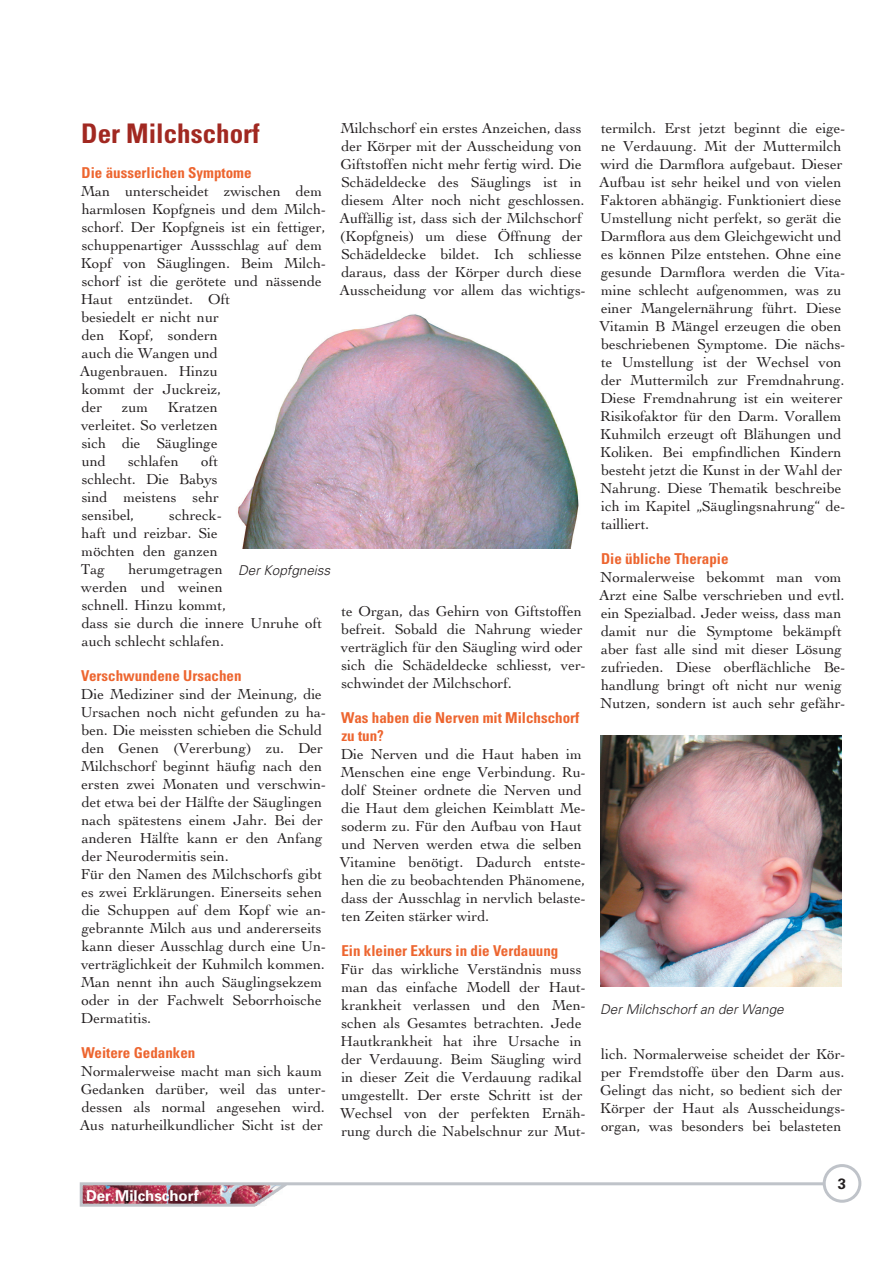
<style>
.page{position:relative;width:893px;height:1263px;background:#fff}
.page>*{position:absolute;margin:0;border:0;box-sizing:border-box;transform-origin:0 0}
.t1{font:700 condensed 27px "Univers";color:#a12821}
.t2{font:15px/18px "Cochin";color:#231f20}
.t3{font:700 condensed 15px/18px "Univers";color:#ed652f}
.t4{font:700 15px "Univers";color:#fff}
.t5{font:700 15px "Univers";color:#231f20}
.t6{font:italic 300 13.5px "Univers";color:#231f20}
</style>
<div class="page">
<div style="left:823px;top:1164px;width:38px;height:39px;border:3px solid #bfc3c9;border-radius:50%"></div>
<svg style="left:80px;top:1180px;width:747px;height:27px"></svg>
<img style="left:238px;top:314px;width:341px;height:234px">
<img style="left:600px;top:736px;width:242px;height:251px">
<h1 class="t1" style="left:81px;top:117px;width:180px">Der Milchschorf</h1>
<p class="t3" style="left:82px;top:163px;width:171px">Die äusserlichen Symptome</p>
<p class="t2" style="left:80px;top:182px;width:248px">Man unterscheidet zwischen dem harmlosen Kopfgneis und dem Milch&shy;schorf. Der Kopfgneis ist ein fettiger, schuppenartiger Aussschlag auf dem<br>Kopf von Säuglingen. Beim Milch&shy;schorf ist die gerötete und nässende<br>Haut entzündet. Oft<br>besiedelt er nicht nur<br>den Kopf, sondern<br>auch die Wangen und<br>Augenbrauen. Hinzu<br>kommt der Juckreiz,<br>der</p>
<p class="t2" style="left:81px;top:398px;width:138px;text-align:justify;text-indent:87px">Kratzen verleitet. So verletzen sich die Säuglinge und</p>
<p class="t2" style="left:122px;top:398px;width:28px">zum</p>
<p class="t2" style="left:82px;top:452px;width:139px;text-align:justify;text-indent:119px">oft schlecht. Die Babys sind meistens sehr sensibel,</p>
<p class="t2" style="left:128px;top:452px;width:52px">schlafen</p>
<p class="t2" style="left:81px;top:506px;width:143px;text-indent:89px">schreck&shy;haft und reizbar. Sie möchten den ganzen<br>Tag</p>
<p class="t2" style="left:81px;top:560px;width:242px;text-indent:47px">herumgetragen<br>werden und weinen<br>schnell. Hinzu kommt,<br>dass sie durch die innere Unruhe oft auch schlecht schlafen.</p>
<p class="t3" style="left:81px;top:666px;width:162px">Verschwundene Ursachen</p>
<p class="t2" style="left:81px;top:685px;width:247px">Die Mediziner sind der Meinung, die Ursachen noch nicht gefunden zu ha&shy;ben. Die meissten schieben die Schuld den Genen (Vererbung) zu. Der Milchschorf beginnt häufig nach den ersten zwei Monaten und verschwin&shy;det etwa bei der Hälfte der Säuglingen nach spätestens einem Jahr. Bei der anderen Hälfte kann er den Anfang der Neurodermitis sein.<br>Für den Namen des Milchschorfs gibt es zwei Erklärungen. Einerseits sehen die Schuppen auf dem Kopf wie an&shy;gebrannte Milch aus und andererseits kann dieser Ausschlag durch eine Un&shy;verträglichkeit der Kuhmilch kommen.<br>Man nennt ihn auch Säuglingsekzem oder in der Fachwelt Seborrhoische Dermatitis.</p>
<p class="t3" style="left:82px;top:1043px;width:115px">Weitere Gedanken</p>
<p class="t2" style="left:80px;top:1062px;width:248px">Normalerweise macht man sich kaum Gedanken darüber, weil das unter&shy;dessen als normal angesehen wird.<br>Aus naturheilkundlicher Sicht ist der</p>
<p class="t6" style="left:238px;top:562px;width:94px">Der Kopfgneiss</p>
<p class="t2" style="left:339px;top:119px;width:248px">Milchschorf ein erstes Anzeichen, dass der Körper mit der Ausscheidung von Giftstoffen nicht mehr fertig wird. Die Schädeldecke des Säuglings ist in diesem Alter noch nicht geschlossen.<br>Auffällig ist, dass sich der Milchschorf (Kopfgneis) um diese Öffnung der Schädeldecke bildet. Ich schliesse daraus, dass der Körper durch diese Ausscheidung vor allem das wichtigs-</p>
<p class="t2" style="left:341px;top:602px;width:246px">te Organ, das Gehirn von Giftstoffen befreit. Sobald die Nahrung wieder verträglich für den Säugling wird oder sich die Schädeldecke schliesst, ver&shy;schwindet der Milchschorf.</p>
<p class="t3" style="left:341px;top:708px;width:240px">Was haben die Nerven mit Milchschorf zu tun?</p>
<p class="t2" style="left:340px;top:745px;width:247px">Die Nerven und die Haut haben im Menschen eine enge Verbindung. Ru&shy;dolf Steiner ordnete die Nerven und die Haut dem gleichen Keimblatt Me&shy;soderm zu. Für den Aufbau von Haut und Nerven werden etwa die selben Vitamine benötigt. Dadurch entste&shy;hen die zu beobachtenden Phänomene, dass der Ausschlag in nervlich belaste&shy;ten Zeiten stärker wird.</p>
<p class="t3" style="left:341px;top:941px;width:218px">Ein kleiner Exkurs in die Verdauung</p>
<p class="t2" style="left:340px;top:960px;width:247px">Für das wirkliche Verständnis muss man das einfache Modell der Haut&shy;krankheit verlassen und den Men&shy;schen als Gesamtes betrachten. Jede Hautkrankheit hat ihre Ursache in der Verdauung. Beim Säugling wird in dieser Zeit die Verdauung radikal umgestellt. Der erste Schritt ist der Wechsel von der perfekten Ernäh&shy;rung durch die Nabelschnur zur Mut-</p>
<p class="t2" style="left:599px;top:119px;width:248px">termilch. Erst jetzt beginnt die eige&shy;ne Verdauung. Mit der Muttermilch wird die Darmflora aufgebaut. Dieser Aufbau ist sehr heikel und von vielen Faktoren abhängig. Funktioniert diese Umstellung nicht perfekt, so gerät die Darmflora aus dem Gleichgewicht und es können Pilze entstehen. Ohne eine gesunde Darmflora werden die Vita&shy;mine schlecht aufgenommen, was zu einer Mangelernährung führt. Diese Vitamin B Mängel erzeugen die oben beschriebenen Symptome. Die nächs&shy;te Umstellung ist der Wechsel von der Muttermilch zur Fremdnahrung.<br>Diese Fremdnahrung ist ein weiterer Risikofaktor für den Darm. Vorallem Kuhmilch erzeugt oft Blähungen und Koliken. Bei empfindlichen Kindern besteht jetzt die Kunst in der Wahl der Nahrung. Diese Thematik beschreibe ich im Kapitel „Säuglingsnahrung“ de&shy;tailliert.</p>
<p class="t3" style="left:601px;top:549px;width:129px">Die übliche Therapie</p>
<p class="t2" style="left:599px;top:568px;width:248px">Normalerweise bekommt man vom Arzt eine Salbe verschrieben und evtl. ein Spezialbad. Jeder weiss, dass man damit nur die Symptome bekämpft aber fast alle sind mit dieser Lösung zufrieden. Diese oberflächliche Be&shy;handlung bringt oft nicht nur wenig Nutzen, sondern ist auch sehr gefähr-</p>
<p class="t6" style="left:600px;top:1001px;width:185px">Der Milchschorf an der Wange</p>
<p class="t2" style="left:600px;top:1045px;width:247px">lich. Normalerweise scheidet der Kör&shy;per Fremdstoffe über den Darm aus.<br>Gelingt das nicht, so bedient sich der Körper der Haut als Ausscheidungs&shy;organ, was besonders bei belasteten</p>
<p class="t4" style="left:86px;top:1185px;width:114px">Der Milchschorf</p>
<p class="t5" style="left:838px;top:1174px;width:10px">3</p>
</div>
